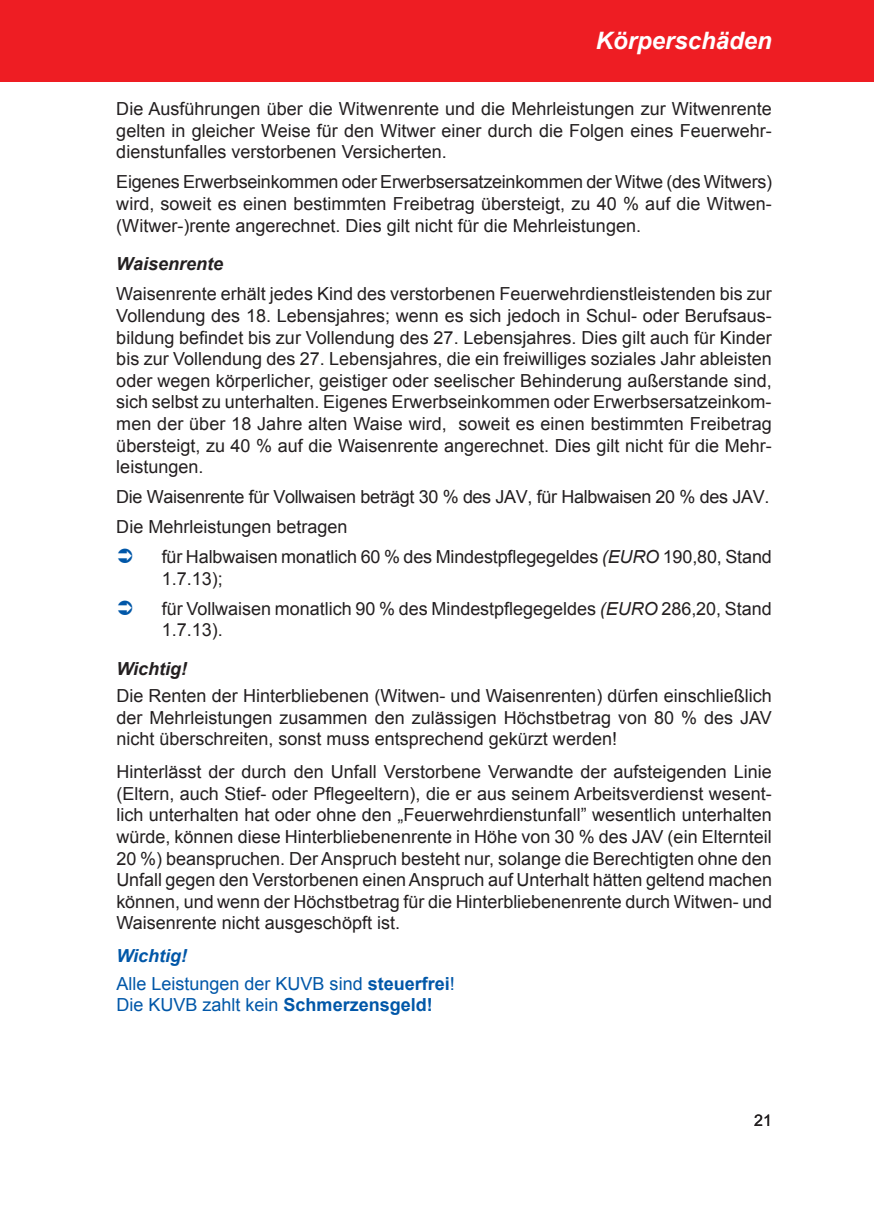
<style>
.page{position:relative;width:874px;height:1225px;background:#fff}
.page>*{position:absolute;margin:0;border:0;box-sizing:border-box;transform-origin:0 0}
.t1{font:italic 700 24px "Arial";color:#fff}
.t2{font:18px/21.6px "Arial";color:#231f20;text-align:justify}
.t3{font:18px/30px "Arial";letter-spacing:-.02em;color:#231f20}
.t4{font:18px/27.4px "Arial";color:#0157a8}
.t5{font:italic 700 18px "Arial";color:#231f20}
.t6{font:16px "Arial";color:#231f20}
.s1{font-style:italic}
.s2{font-weight:700;font-style:italic}
.s3{font-weight:700}
</style>
<div class="page">
<div style="left:0;top:0;width:873px;height:81px;background:#ee1d23"></div>
<h1 class="t1" style="left:595px;top:24px;width:178px">Körperschäden</h1>
<p class="t2" style="left:116px;top:98px;width:656px">Die Ausführungen über die Witwenrente und die Mehrleistungen zur Witwenrente gelten in gleicher Weise für den Witwer einer durch die Folgen eines Feuerwehr&shy;dienstunfalles verstorbenen Versicherten.</p>
<p class="t2" style="left:116px;top:171px;width:657px">Eigenes Erwerbseinkommen oder Erwerbsersatzeinkommen der Witwe (des Witwers) wird, soweit es einen bestimmten Freibetrag übersteigt, zu 40 % auf die Witwen-(Witwer-)rente angerechnet. Dies gilt nicht für die Mehrleistungen.</p>
<p class="t5" style="left:116px;top:252px;width:108px">Waisenrente</p>
<p class="t2" style="left:116px;top:283px;width:656px">Waisenrente erhält jedes Kind des verstorbenen Feuerwehrdienstleistenden bis zur Vollendung des 18. Lebensjahres; wenn es sich jedoch in Schul- oder Berufsaus&shy;bildung befindet bis zur Vollendung des 27. Lebensjahres. Dies gilt auch für Kinder bis zur Vollendung des 27. Lebensjahres, die ein freiwilliges soziales Jahr ableisten oder wegen körperlicher, geistiger oder seelischer Behinderung außerstande sind, sich selbst zu unterhalten. Eigenes Erwerbseinkommen oder Erwerbsersatzeinkom&shy;men der über 18 Jahre alten Waise wird, soweit es einen bestimmten Freibetrag übersteigt, zu 40 % auf die Waisenrente angerechnet. Dies gilt nicht für die Mehr&shy;leistungen.</p>
<p class="t3" style="left:116px;top:482px;width:654px">Die Waisenrente für Vollwaisen beträgt 30 % des JAV, für Halbwaisen 20 % des JAV.<br>Die Mehrleistungen betragen</p>
<p class="t2" style="left:162px;top:546px;width:611px">für Halbwaisen monatlich 60 % des Mindestpflegegeldes <span class="s1">(EURO</span> 190,80, Stand<br>1.7.13);</p>
<p class="t2" style="left:162px;top:597px;width:611px">für Vollwaisen monatlich 90 % des Mindestpflegegeldes <span class="s1">(EURO</span> 286,20, Stand<br>1.7.13).</p>
<p class="t5" style="left:116px;top:656px;width:72px">Wichtig!</p>
<p class="t2" style="left:116px;top:685px;width:656px">Die Renten der Hinterbliebenen (Witwen- und Waisenrenten) dürfen einschließlich der Mehrleistungen zusammen den zulässigen Höchstbetrag von 80 % des JAV nicht überschreiten, sonst muss entsprechend gekürzt werden!</p>
<p class="t2" style="left:116px;top:761px;width:657px">Hinterlässt der durch den Unfall Verstorbene Verwandte der aufsteigenden Linie (Eltern, auch Stief- oder Pflegeeltern), die er aus seinem Arbeitsverdienst wesent&shy;lich unterhalten hat oder ohne den „Feuerwehrdienstunfall” wesentlich unterhalten würde, können diese Hinterbliebenenrente in Höhe von 30 % des JAV (ein Elternteil 20 %) beanspruchen. Der Anspruch besteht nur, solange die Berechtigten ohne den Unfall gegen den Verstorbenen einen Anspruch auf Unterhalt hätten geltend machen können, und wenn der Höchstbetrag für die Hinterbliebenenrente durch Witwen- und Waisenrente nicht ausgeschöpft ist.</p>
<p class="t4" style="left:116px;top:942px;width:340px"><span class="s2">Wichtig!<br></span>Alle Leistungen der KUVB sind <span class="s3">steuerfrei</span>!</p>
<p class="t4" style="left:116px;top:991px;width:318px">Die KUVB zahlt kein <span class="s3">Schmerzensgeld!</span></p>
<p class="t6" style="left:753px;top:1110px;width:19px">21</p>
</div>
